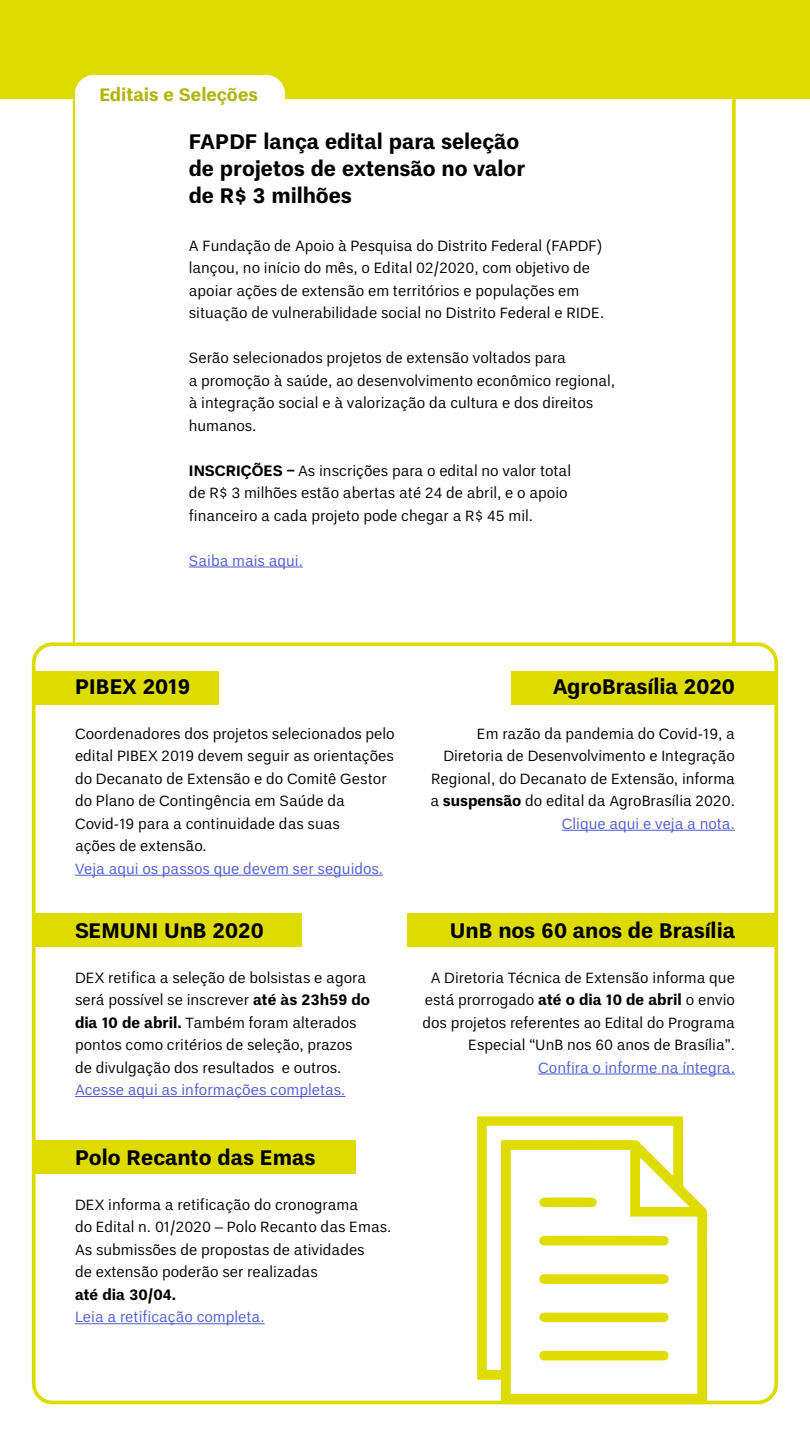
<style>
.page{position:relative;width:810px;height:1440px;background:#dedb00}
.page>*{position:absolute;margin:0;border:0;box-sizing:border-box;transform-origin:0 0}
.t1{font:700 21px/27px "Un B Pro";color:#000}
.t2{font:700 18px "Un B Pro";color:#b4b30a}
.t3{font:15px/22.5px "Un B Pro";color:#000}
.t4{font:15px "Un B Pro";color:#4f5cd6}
.t5{font:700 15px "Un B Pro";color:#000}
.s1{font-weight:700}
.s2{color:#4f5cd6}
</style>
<div class="page">
<div style="left:0;top:99px;width:810px;height:1341px;background:#fff"></div>
<hr style="left:189px;top:567px;width:114px;height:1px;background:#4f5cd6">
<div style="left:75px;top:75px;width:210px;height:49px;background:#fff;border-radius:19px"></div>
<div style="left:32px;top:642px;width:746px;height:762px;border:4px solid #dedb00;border-radius:19px"></div>
<svg style="left:732px;top:99px;width:4px;height:545px;background:#dfdc0f"></svg>
<hr style="left:73px;top:86px;width:2px;height:558px;background:#dedb00">
<div style="left:35px;top:671px;width:184px;height:34px;background:#dedb00"></div>
<div style="left:511px;top:671px;width:266px;height:34px;background:#dedb00"></div>
<div style="left:407px;top:914px;width:370px;height:33px;background:#dedb00"></div>
<div style="left:35px;top:914px;width:267px;height:33px;background:#dedb00"></div>
<div style="left:35px;top:1140px;width:320px;height:34px;background:#dedb00"></div>
<hr style="left:75px;top:875px;width:308px;height:1px;background:#4f5cd6">
<hr style="left:75px;top:1096px;width:271px;height:1px;background:#4f5cd6">
<hr style="left:75px;top:1323px;width:190px;height:1px;background:#4f5cd6">
<hr style="left:562px;top:830px;width:173px;height:1px;background:#4f5cd6">
<hr style="left:538px;top:1074px;width:197px;height:1px;background:#4f5cd6">
<svg style="left:477px;top:1116px;width:230px;height:288px"></svg>
<svg style="left:539px;top:1313px;width:130px;height:9px"></svg>
<svg style="left:539px;top:1351px;width:130px;height:10px"></svg>
<svg style="left:539px;top:1236px;width:130px;height:10px"></svg>
<svg style="left:539px;top:1274px;width:130px;height:10px"></svg>
<svg style="left:539px;top:1198px;width:58px;height:9px"></svg>
<p class="t2" style="left:99px;top:84px;width:160px">Editais e Seleções</p>
<h1 class="t1" style="left:189px;top:128px;width:338px">FAPDF lança edital para seleção de projetos de extensão no valor de R$ 3 milhões</h1>
<p class="t3" style="left:189px;top:234px;width:417px">A Fundação de Apoio à Pesquisa do Distrito Federal (FAPDF) lançou, no início do mês, o Edital 02/2020, com objetivo de apoiar ações de extensão em territórios e populações em situação de vulnerabilidade social no Distrito Federal e RIDE.</p>
<p class="t3" style="left:189px;top:347px;width:428px">Serão selecionados projetos de extensão voltados para<br>a promoção à saúde, ao desenvolvimento econômico regional, à integração social e à valorização da cultura e dos direitos humanos.</p>
<p class="t3" style="left:189px;top:459px;width:384px"><span class="s1">INSCRIÇÕES –</span> As inscrições para o edital no valor total de R$ 3 milhões estão abertas até 24 de abril, e o apoio financeiro a cada projeto pode chegar a R$ 45 mil.</p>
<p class="t4" style="left:189px;top:552px;width:116px">Saiba mais aqui.</p>
<h1 class="t1" style="left:75px;top:673px;width:117px">PIBEX 2019</h1>
<p class="t3" style="left:75px;top:722px;width:321px">Coordenadores dos projetos selecionados pelo edital PIBEX 2019 devem seguir as orientações do Decanato de Extensão e do Comitê Gestor do Plano de Contingência em Saúde da Covid-19 para a continuidade das suas<br>ações de extensão.</p>
<p class="t4" style="left:75px;top:860px;width:310px">Veja aqui os passos que devem ser seguidos.</p>
<h1 class="t1" style="left:75px;top:917px;width:190px">SEMUNI UnB 2020</h1>
<p class="t3" style="left:75px;top:966px;width:297px">DEX retifica a seleção de bolsistas e agora será possível se inscrever <span class="s1">até às 23h59 do dia 10 de abril.</span> Também foram alterados pontos como critérios de seleção, prazos de divulgação dos resultados e outros.</p>
<p class="t4" style="left:75px;top:1081px;width:272px">Acesse aqui as informações completas.</p>
<h1 class="t1" style="left:75px;top:1144px;width:242px">Polo Recanto das Emas</h1>
<p class="t3" style="left:75px;top:1193px;width:318px">DEX informa a retificação do cronograma<br>do Edital n. 01/2020 – Polo Recanto das Emas.<br>As submissões de propostas de atividades<br>de extensão poderão ser realizadas</p>
<p class="t5" style="left:75px;top:1286px;width:103px">até dia 30/04.</p>
<p class="t4" style="left:75px;top:1308px;width:191px">Leia a retificação completa.</p>
<h1 class="t1" style="left:553px;top:673px;width:184px">AgroBrasília 2020</h1>
<p class="t3" style="left:430px;top:722px;width:306px;text-align:right">Em razão da pandemia do Covid-19, a Diretoria de Desenvolvimento e Integração Regional, do Decanato de Extensão, informa a <span class="s1">suspensão</span> do edital da AgroBrasília 2020.<br><span class="s2">Clique aqui e veja a nota.</span></p>
<h1 class="t1" style="left:450px;top:917px;width:287px">UnB nos 60 anos de Brasília</h1>
<p class="t3" style="left:423px;top:966px;width:314px;text-align:right">A Diretoria Técnica de Extensão informa que está prorrogado <span class="s1">até o dia 10 de abril</span> o envio dos projetos referentes ao Edital do Programa Especial “UnB nos 60 anos de Brasília”.</p>
<p class="t4" style="left:538px;top:1059px;width:198px">Confira o informe na íntegra.</p>
</div>
